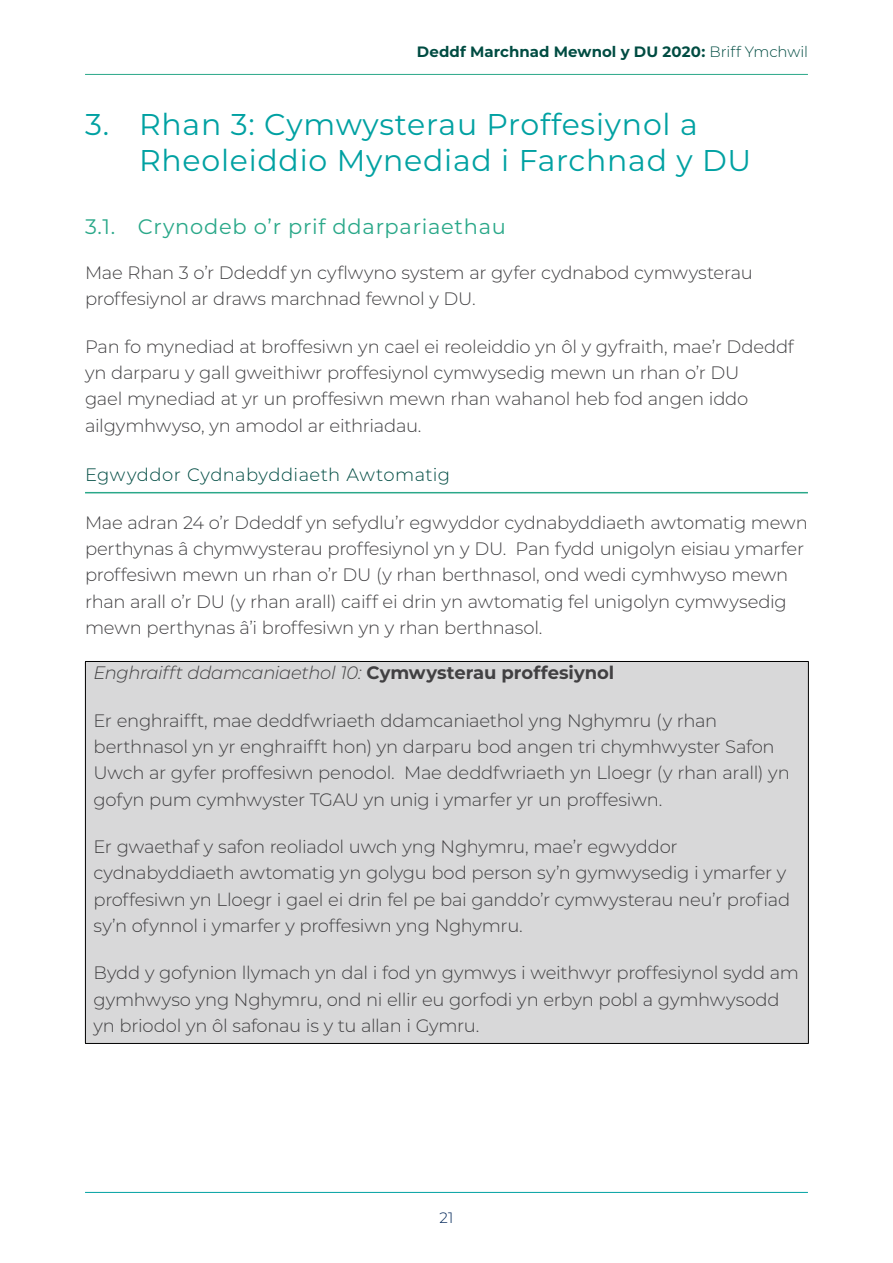
<style>
.page{position:relative;width:893px;height:1263px;background:#fff}
.page>*{position:absolute;margin:0;border:0;box-sizing:border-box;transform-origin:0 0}
.t1{font:30px/36px "Montserrat";letter-spacing:.025em;color:#00a1a2}
.t2{font:21px "Montserrat";letter-spacing:.035em;color:#2aa889}
.t3{font:300 18px/26.2px "Montserrat";letter-spacing:-.015em;color:#414042}
.t4{font:italic 300 18px "Montserrat";letter-spacing:-.02em;color:#414042}
.t5{font:300 18px "Montserrat";letter-spacing:.025em;color:#004c43}
.t6{font:700 15px "Montserrat";letter-spacing:.005em;color:#004c42}
.t7{font:300 15px "Montserrat";color:#002659}
.s1{font-weight:300}
.s2{font-weight:700;font-style:normal}
</style>
<div class="page">
<hr style="left:85px;top:1192px;width:723px;height:1px;background:#00a1a2">
<hr style="left:85px;top:74px;width:723px;height:1px;background:#2aa889">
<hr style="left:85px;top:492px;width:723px;height:1px;background:#2aa889">
<div style="left:85px;top:661px;width:723px;height:382px;background:#d8d8d9"></div>
<hr style="left:85px;top:661px;width:724px;height:1px;background:#000">
<hr style="left:85px;top:662px;width:1px;height:381px;background:#000">
<hr style="left:808px;top:662px;width:1px;height:381px;background:#000">
<hr style="left:85px;top:1043px;width:724px;height:1px;background:#000">
<p class="t6" style="left:417px;top:41px;width:392px">Deddf Marchnad Mewnol y DU 2020: <span class="s1">Briff Ymchwil</span></p>
<h1 class="t1" style="left:139px;top:106px;width:614px;text-indent:-54px">3. Rhan 3: Cymwysterau Proffesiynol a<br>Rheoleiddio Mynediad i Farchnad y DU</h1>
<p class="t2" style="left:85px;top:212px;width:423px">3.1. Crynodeb o’r prif ddarpariaethau</p>
<p class="t3" style="left:85px;top:259px;width:669px">Mae Rhan 3 o’r Ddeddf yn cyflwyno system ar gyfer cydnabod cymwysterau proffesiynol ar draws marchnad fewnol y DU.</p>
<p class="t3" style="left:85px;top:333px;width:710px">Pan fo mynediad at broffesiwn yn cael ei reoleiddio yn ôl y gyfraith, mae’r Ddeddf yn darparu y gall gweithiwr proffesiynol cymwysedig mewn un rhan o’r DU<br>gael mynediad at yr un proffesiwn mewn rhan wahanol heb fod angen iddo ailgymhwyso, yn amodol ar eithriadau.</p>
<p class="t5" style="left:85px;top:463px;width:367px">Egwyddor Cydnabyddiaeth Awtomatig</p>
<p class="t3" style="left:85px;top:509px;width:724px">Mae adran 24 o’r Ddeddf yn sefydlu’r egwyddor cydnabyddiaeth awtomatig mewn perthynas â chymwysterau proffesiynol yn y DU. Pan fydd unigolyn eisiau ymarfer proffesiwn mewn un rhan o’r DU (y rhan berthnasol, ond wedi cymhwyso mewn rhan arall o’r DU (y rhan arall) caiff ei drin yn awtomatig fel unigolyn cymwysedig mewn perthynas â’i broffesiwn yn y rhan berthnasol.</p>
<p class="t4" style="left:94px;top:661px;width:522px">Enghraifft ddamcaniaethol 10: <span class="s2">Cymwysterau proffesiynol</span></p>
<p class="t3" style="left:94px;top:707px;width:698px">Er enghraifft, mae deddfwriaeth ddamcaniaethol yng Nghymru (y rhan berthnasol yn yr enghraifft hon) yn darparu bod angen tri chymhwyster Safon Uwch ar gyfer proffesiwn penodol. Mae deddfwriaeth yn Lloegr (y rhan arall) yn gofyn pum cymhwyster TGAU yn unig i ymarfer yr un proffesiwn.</p>
<p class="t3" style="left:94px;top:833px;width:698px">Er gwaethaf y safon reoliadol uwch yng Nghymru, mae’r egwyddor cydnabyddiaeth awtomatig yn golygu bod person sy’n gymwysedig i ymarfer y proffesiwn yn Lloegr i gael ei drin fel pe bai ganddo’r cymwysterau neu’r profiad sy’n ofynnol i ymarfer y proffesiwn yng Nghymru.</p>
<p class="t3" style="left:94px;top:959px;width:707px">Bydd y gofynion llymach yn dal i fod yn gymwys i weithwyr proffesiynol sydd am gymhwyso yng Nghymru, ond ni ellir eu gorfodi yn erbyn pobl a gymhwysodd yn briodol yn ôl safonau is y tu allan i Gymru.</p>
<p class="t7" style="left:440px;top:1207px;width:15px">21</p>
</div>
